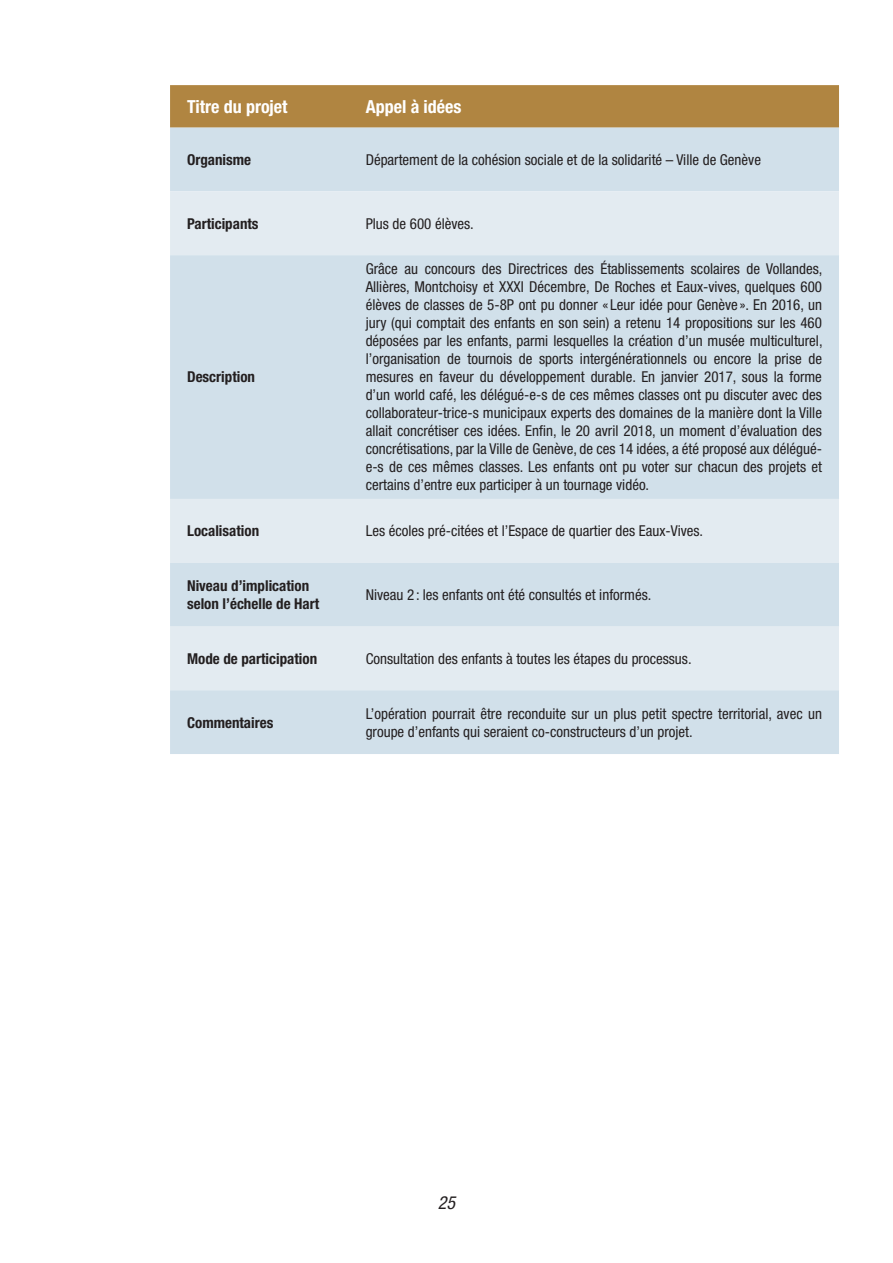
<style>
.page{position:relative;width:893px;height:1263px;background:#fff}
.page>*{position:absolute;margin:0;border:0;box-sizing:border-box;transform-origin:0 0}
.t1{font:700 condensed 18px "Helvetica Neue LT Std";color:#fff}
.t2{font:italic condensed 18px "Helvetica Neue LT Std";color:#231f20}
.t3{font:condensed 15px/18px "Helvetica Neue LT Std";color:#231f20;text-align:justify}
.t4{font:700 condensed 15px/18px "Helvetica Neue LT Std";color:#231f20}
</style>
<div class="page">
<svg style="left:170px;top:85px;width:669px;height:106px;background:#c3bba6"></svg>
<div style="left:170px;top:191px;width:669px;height:64px;background:#e3ebf1"></div>
<svg style="left:170px;top:255px;width:669px;height:499px;background:#d5e2eb"></svg>
<p class="t1" style="left:187px;top:100px;width:102px">Titre du projet</p>
<p class="t1" style="left:366px;top:100px;width:97px">Appel à idées</p>
<p class="t4" style="left:187px;top:152px;width:66px">Organisme</p>
<p class="t3" style="left:366px;top:152px;width:397px">Département de la cohésion sociale et de la solidarité – Ville de Genève</p>
<p class="t4" style="left:187px;top:216px;width:73px">Participants</p>
<p class="t3" style="left:366px;top:216px;width:110px">Plus de 600 élèves.</p>
<p class="t4" style="left:187px;top:369px;width:69px">Description</p>
<p class="t3" style="left:366px;top:261px;width:458px">Grâce au concours des Directrices des Établissements scolaires de Vollandes, Allières, Montchoisy et XXXI Décembre, De Roches et Eaux-vives, quelques 600 élèves de classes de 5-8P ont pu donner « Leur idée pour Genève ». En 2016, un jury (qui comptait des enfants en son sein) a retenu 14 propositions sur les 460 déposées par les enfants, parmi lesquelles la création d’un musée multiculturel, l’organisation de tournois de sports intergénérationnels ou encore la prise de mesures en faveur du développement durable. En janvier 2017, sous la forme d’un world café, les délégué-e-s de ces mêmes classes ont pu discuter avec des collaborateur-trice-s municipaux experts des domaines de la manière dont la Ville allait concrétiser ces idées. Enfin, le 20 avril 2018, un moment d’évaluation des concrétisations, par la Ville de Genève, de ces 14 idées, a été proposé aux délégué&shy;e-s de ces mêmes classes. Les enfants ont pu voter sur chacun des projets et certains d’entre eux participer à un tournage vidéo.</p>
<p class="t4" style="left:187px;top:523px;width:74px">Localisation</p>
<p class="t3" style="left:366px;top:523px;width:339px">Les écoles pré-citées et l’Espace de quartier des Eaux-Vives.</p>
<p class="t4" style="left:187px;top:578px;width:134px">Niveau d’implication selon l’échelle de Hart</p>
<p class="t3" style="left:366px;top:587px;width:287px">Niveau 2 : les enfants ont été consultés et informés.</p>
<p class="t4" style="left:187px;top:651px;width:132px">Mode de participation</p>
<p class="t3" style="left:366px;top:651px;width:327px">Consultation des enfants à toutes les étapes du processus.</p>
<p class="t4" style="left:187px;top:714px;width:88px">Commentaires</p>
<p class="t3" style="left:366px;top:705px;width:458px">L’opération pourrait être reconduite sur un plus petit spectre territorial, avec un groupe d’enfants qui seraient co-constructeurs d’un projet.</p>
<p class="t2" style="left:438px;top:1192px;width:19px">25</p>
</div>
